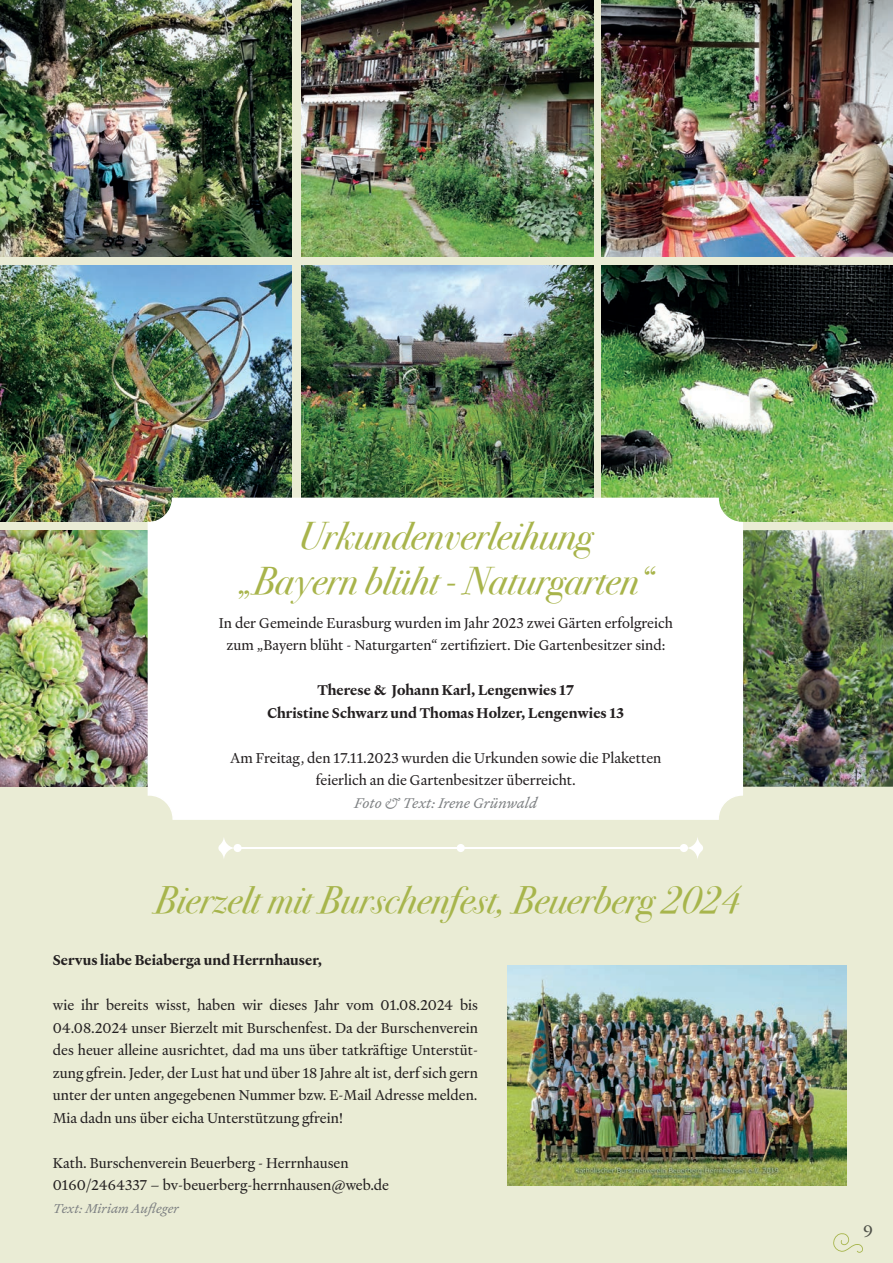
<style>
.page{position:relative;width:893px;height:1263px;background:#eaecd5}
.page>*{position:absolute;margin:0;border:0;box-sizing:border-box;transform-origin:0 0}
.t1{font:italic 38.7px/45.5px "Bodoni Svty Two ITCTT";color:#a8b44b;text-align:center}
.t2{font:italic 38.25px "Bodoni Svty Two ITCTT";color:#a7b54c}
.t3{font:18px "Heldane Text";color:#231f20}
.t4{font:15.3px/22.5px "Heldane Text";color:#231f20;text-align:center}
.t5{font:700 15.3px/22.5px "Heldane Text";color:#231f20;text-align:center}
.t6{font:italic 15px "Heldane Text";color:#7d8082}
.t7{font:italic 13.8px "Heldane Text";color:#7d8082}
</style>
<div class="page">
<div style="left:864px;top:1225px;width:8px;height:13px;background:#eaecd5"></div>
<img style="left:0;top:0;width:292px;height:257px">
<img style="left:601px;top:0;width:292px;height:257px">
<img style="left:301px;top:0;width:292px;height:257px">
<img style="left:0;top:265px;width:292px;height:257px">
<img style="left:601px;top:265px;width:292px;height:257px">
<img style="left:301px;top:265px;width:292px;height:232px">
<img style="left:0;top:530px;width:147px;height:257px">
<img style="left:744px;top:530px;width:149px;height:257px">
<svg style="left:147px;top:497px;width:597px;height:324px"></svg>
<div style="left:457px;top:844px;width:8px;height:8px;background:#fff;border-radius:50%"></div>
<svg style="left:685px;top:836px;width:19px;height:24px"></svg>
<div style="left:680px;top:844px;width:8px;height:8px;background:#fff;border-radius:50%"></div>
<hr style="left:458px;top:847px;width:225px;height:2px;background:#fff">
<hr style="left:242px;top:847px;width:225px;height:2px;background:#fff">
<svg style="left:218px;top:836px;width:18px;height:24px"></svg>
<div style="left:234px;top:844px;width:8px;height:8px;background:#fff;border-radius:50%"></div>
<img style="left:507px;top:965px;width:339px;height:221px">
<svg style="left:832px;top:1233px;width:32px;height:20px"></svg>
<h1 class="t1" style="left:239px;top:511px;width:414px">Urkundenverleihung „Bayern blüht - Naturgarten“</h1>
<p class="t4" style="left:219px;top:611px;width:455px">In der Gemeinde Eurasburg wurden im Jahr 2023 zwei Gärten erfolgreich zum „Bayern blüht - Naturgarten“ zertifiziert. Die Gartenbesitzer sind:</p>
<p class="t5" style="left:267px;top:679px;width:358px">Therese &amp; Johann Karl, Lengenwies 17<br>Christine Schwarz und Thomas Holzer, Lengenwies 13</p>
<p class="t4" style="left:230px;top:746px;width:433px">Am Freitag, den 17.11.2023 wurden die Urkunden sowie die Plaketten feierlich an die Gartenbesitzer überreicht.</p>
<p class="t6" style="left:354px;top:793px;width:184px">Foto &amp; Text: Irene Grünwald</p>
<h2 class="t2" style="left:154px;top:866px;width:587px">Bierzelt mit Burschenfest, Beuerberg 2024</h2>
<p class="t5" style="left:53px;top:949px;width:271px">Servus liabe Beiaberga und Herrnhauser,</p>
<p class="t4" style="left:53px;top:993px;width:427px;text-align:justify">wie ihr bereits wisst, haben wir dieses Jahr vom 01.08.2024 bis 04.08.2024 unser Bierzelt mit Burschenfest. Da der Burschenverein des heuer alleine ausrichtet, dad ma uns über tatkräftige Unterstüt&shy;zung gfrein. Jeder, der Lust hat und über 18 Jahre alt ist, derf sich gern unter der unten angegebenen Nummer bzw. E-Mail Adresse melden.<br>Mia dadn uns über eicha Unterstützung gfrein!</p>
<p class="t4" style="left:53px;top:1151px;width:338px;text-align:left">Kath. Burschenverein Beuerberg - Herrnhausen<br>0160/2464337 – bv-beuerberg-herrnhausen@web.de</p>
<p class="t7" style="left:53px;top:1199px;width:128px">Text: Miriam Aufleger</p>
<p class="t3" style="left:863px;top:1219px;width:11px">9</p>
</div>
